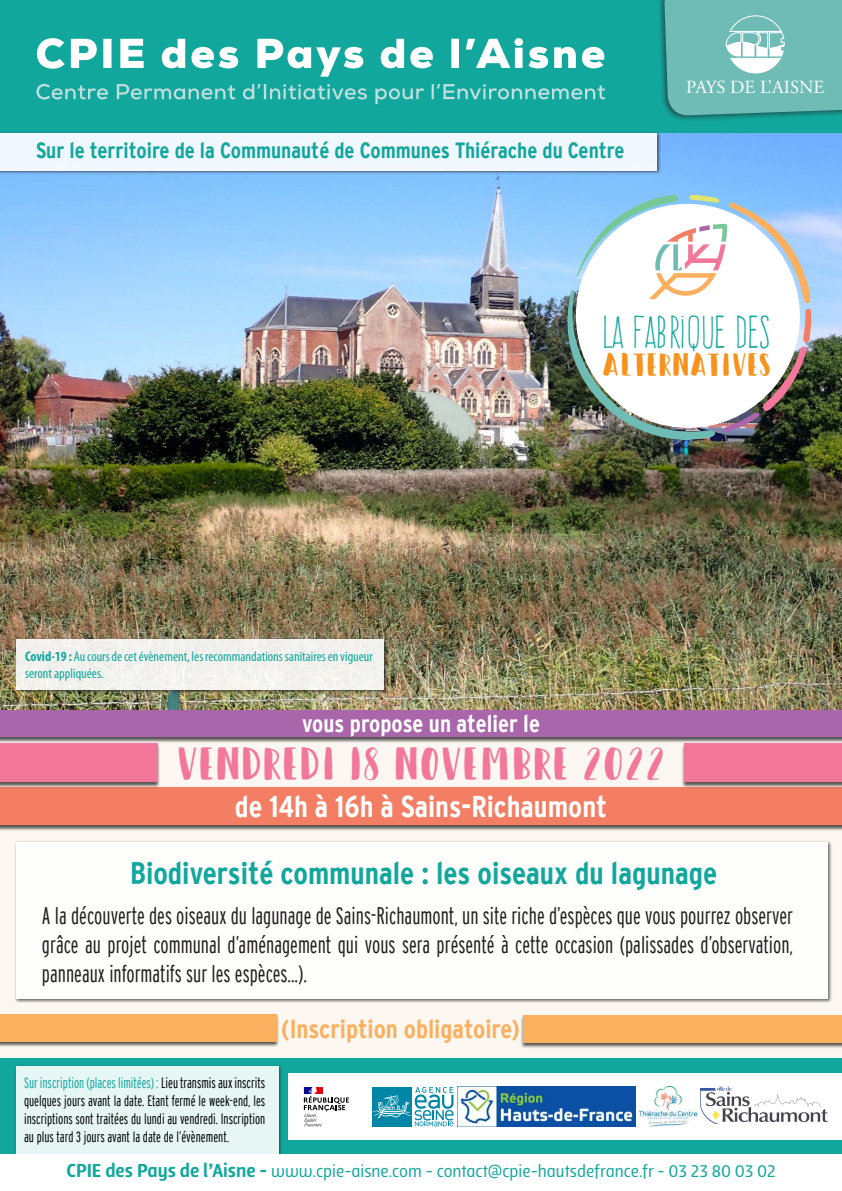
<style>
.page{position:relative;width:842px;height:1191px;background:#fcf7f0}
.page>*{position:absolute;margin:0;border:0;box-sizing:border-box;transform-origin:0 0}
.t1{font:48px "Happy Camper Regular";color:#f2779b}
.t2{font:40.3px "Frente H1";color:#12a79d}
.t3{font:33.6px "Happy Camper Regular";color:#f7931d}
.t4{font:700 condensed 31px "Interstate";color:#12a79d}
.t5{font:700 condensed 30px "Interstate";color:#fff}
.t6{font:700 condensed 26px "Interstate";color:#fab05f}
.t7{font:300 extra-condensed 24px/28.8px "Interstate";color:#231f20;text-align:justify}
.t8{font:700 condensed 24px "Interstate";color:#fff}
.t9{font:700 condensed 22px "Interstate";color:#12a79d}
.t10{font:18.5px "Adobe Garamond Pro";color:#fff}
.t11{font:500 18px "Lolita";color:#12a79d}
.t12{font:300 extra-condensed 15px/18px "Interstate";color:#000;text-align:justify}
.t13{font:condensed 14px/16.8px "Myriad Pro";color:#12a79d}
.s1{font-weight:700}
.s2{color:#12a79d}
.s3{font-weight:800;font-size:20px}
</style>
<div class="page">
<div style="left:0;top:1058px;width:842px;height:133px;background:#12a79d"></div>
<div style="left:288px;top:1073px;width:554px;height:67px;background:#fff"></div>
<img style="left:0;top:133px;width:842px;height:577px">
<div style="left:0;top:0;width:842px;height:133px;background:#12a79d"></div>
<div style="left:657px;top:0;width:185px;height:123px;background:#231f20;opacity:.6"></div>
<svg style="left:36px;top:84px;width:569px;height:20px"></svg>
<svg style="left:37px;top:38px;width:568px;height:39px"></svg>
<svg style="left:664px;top:0;width:178px;height:116px;background:#75bdb8"></svg>
<div style="left:14px;top:1064px;width:269px;height:127px;background:#231f20;opacity:.75"></div>
<div style="left:16px;top:1066px;width:262px;height:124px;background:#e6f6f5"></div>
<div style="left:14px;top:840px;width:818px;height:163px;background:#231f20;opacity:.75"></div>
<div style="left:16px;top:842px;width:812px;height:156px;background:#fff"></div>
<div style="left:0;top:1154px;width:842px;height:37px;background:#fff"></div>
<div style="left:0;top:787px;width:842px;height:44px;background:#231f20;opacity:.75"></div>
<div style="left:0;top:787px;width:842px;height:38px;background:#f37e63"></div>
<div style="left:682px;top:743px;width:160px;height:45px;background:#231f20;opacity:.75"></div>
<div style="left:685px;top:743px;width:157px;height:39px;background:#f2779b"></div>
<div style="left:0;top:743px;width:160px;height:45px;background:#231f20;opacity:.75"></div>
<div style="left:0;top:743px;width:157px;height:39px;background:#f2779b"></div>
<div style="left:0;top:710px;width:842px;height:33px;background:#231f20;opacity:.75"></div>
<div style="left:0;top:710px;width:842px;height:27px;background:#a966aa"></div>
<div style="left:0;top:1013px;width:279px;height:34px;background:#231f20;opacity:.75"></div>
<div style="left:0;top:1014px;width:276px;height:27px;background:#fab05f"></div>
<div style="left:520px;top:1014px;width:322px;height:34px;background:#231f20;opacity:.75"></div>
<div style="left:523px;top:1015px;width:319px;height:27px;background:#fab05f"></div>
<div style="left:14px;top:637px;width:374px;height:57px;background:#231f20;opacity:.75"></div>
<div style="left:16px;top:639px;width:367px;height:50px;background:#f3f2ee"></div>
<div style="left:0;top:131px;width:661px;height:44px;background:#231f20;opacity:.75"></div>
<div style="left:0;top:133px;width:656px;height:37px;background:#f1f7ff"></div>
<svg style="left:566px;top:195px;width:245px;height:245px"></svg>
<img style="left:457px;top:1086px;width:178px;height:40px">
<img style="left:639px;top:1086px;width:57px;height:40px">
<svg style="left:304px;top:1087px;width:45px;height:39px"></svg>
<svg style="left:372px;top:1086px;width:81px;height:40px"></svg>
<img style="left:700px;top:1086px;width:128px;height:38px">
<p class="t9" style="left:36px;top:138px;width:590px">Sur le territoire de la Communauté de Communes Thiérache du Centre</p>
<p class="t10" style="left:686px;top:76px;width:140px">PAYS DE L’AISNE</p>
<h2 class="t2" style="left:601px;top:310px;width:170px">LA FABRIQUE DES</h2>
<h3 class="t3" style="left:603px;top:347px;width:170px">ALTERNATIVES</h3>
<p class="t13" style="left:25px;top:648px;width:349px"><span class="s1">Covid-19 :</span> Au cours de cet évènement, les recommandations sanitaires en vigueur seront appliquées.</p>
<p class="t8" style="left:302px;top:710px;width:239px">vous propose un atelier le</p>
<h1 class="t1" style="left:177px;top:739px;width:490px">VENDREDI 18 NOVEMBRE 2022</h1>
<p class="t5" style="left:235px;top:790px;width:374px">de 14h à 16h à Sains-Richaumont</p>
<p class="t4" style="left:130px;top:856px;width:588px">Biodiversité communale : les oiseaux du lagunage</p>
<p class="t7" style="left:42px;top:901px;width:753px">A la découverte des oiseaux du lagunage de Sains-Richaumont, un site riche d’espèces que vous pourrez observer grâce au projet communal d’aménagement qui vous sera présenté à cette occasion (palissades d’observation, panneaux informatifs sur les espèces...).</p>
<p class="t6" style="left:281px;top:1014px;width:240px">(Inscription obligatoire)</p>
<p class="t12" style="left:24px;top:1073px;width:243px"><span class="s2">Sur inscription (places limitées) :</span> Lieu transmis aux inscrits quelques jours avant la date. Etant fermé le week-end, les inscriptions sont traitées du lundi au vendredi. Inscription au plus tard 3 jours avant la date de l’évènement.</p>
<p class="t11" style="left:66px;top:1160px;width:711px"><span class="s3">CPIE des Pays de l’Aisne -</span> www.cpie-aisne.com - contact@cpie-hautsdefrance.fr - 03 23 80 03 02</p>
</div>
